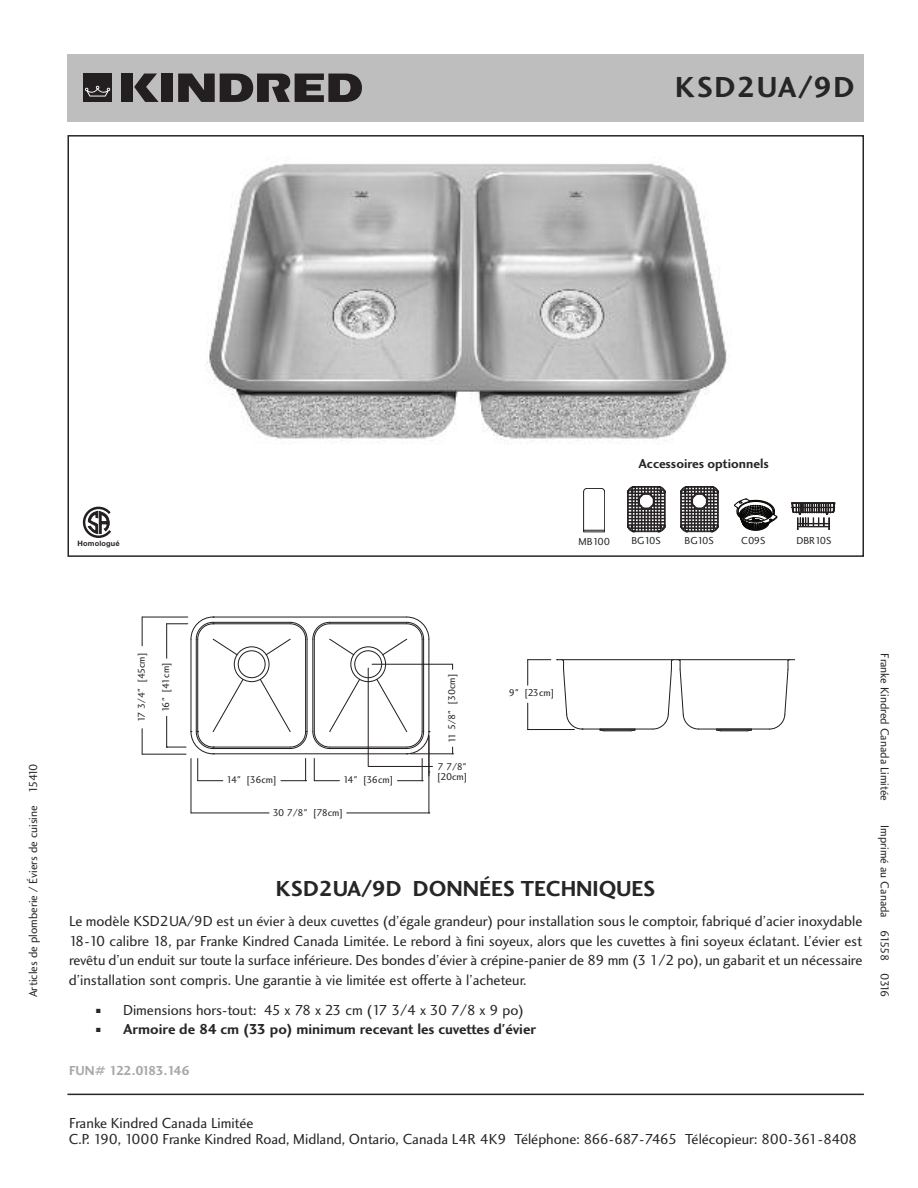
<style>
.page{position:relative;width:918px;height:1188px;background:#fff}
.page>*{position:absolute;margin:0;border:0;box-sizing:border-box;transform-origin:0 0}
.t1{font:30px "Charlotte Sans Bold Plain";letter-spacing:.05em;color:#272627}
.t2{font:22.5px "Charlotte Sans Bold Plain";color:#272627}
.t3{font:15px/19.5px "Charlotte Sans Book Plain";color:#272627}
.t4{font:15px "Charlotte Sans Bold Plain";color:#272627}
.t5{font:13.5px "Charlotte Sans Bold Plain";color:#272627}
.t6{font:13.5px "Charlotte Sans Bold Plain";letter-spacing:-.06em;color:#a9a8a9}
.t7{font:12px "Charlotte Sans Book Plain";color:#272627}
.t8{font:10.5px "Charlotte Sans Book Plain";color:#272627}
.t9{font:10.2px/10.2px "Charlotte Sans Book Plain";color:#231f20}
.t10{font:700 7.35px "Helvetica Neue";letter-spacing:.02em;color:#231f20}
</style>
<div class="page">
<hr style="left:67px;top:1094px;width:797px;height:1px;background:#272627">
<div style="left:68px;top:54px;width:796px;height:68px;background:#bebebe"></div>
<img style="left:205px;top:163px;width:522px;height:280px">
<div style="left:68px;top:135px;width:796px;height:422px;border:2px solid #272627"></div>
<hr style="left:582px;top:729px;width:71px;height:1px;background:#231f20">
<svg style="left:599px;top:729px;width:37px;height:3px"></svg>
<hr style="left:600px;top:730px;width:35px;height:1px;background:#231f20">
<hr style="left:678px;top:659px;width:112px;height:1px;background:#231f20">
<hr style="left:561px;top:659px;width:112px;height:1px;background:#231f20">
<svg style="left:716px;top:730px;width:36px;height:2px"></svg>
<hr style="left:717px;top:730px;width:34px;height:1px;background:#231f20">
<hr style="left:699px;top:729px;width:70px;height:1px;background:#231f20">
<hr style="left:330px;top:623px;width:77px;height:1px;background:#231f20">
<hr style="left:330px;top:622px;width:77px;height:1px;background:#231f20">
<hr style="left:213px;top:617px;width:194px;height:1px;background:#231f20">
<div style="left:354px;top:650px;width:28px;height:28px;border:1px solid #231f20;border-radius:50%"></div>
<div style="left:350px;top:646px;width:36px;height:36px;border:1px solid #231f20;border-radius:50%"></div>
<hr style="left:314px;top:639px;width:1px;height:93px;background:#231f20">
<hr style="left:312px;top:639px;width:1px;height:93px;background:#231f20">
<hr style="left:330px;top:747px;width:77px;height:1px;background:#231f20">
<hr style="left:330px;top:748px;width:77px;height:1px;background:#231f20">
<hr style="left:213px;top:753px;width:194px;height:1px;background:#231f20">
<hr style="left:422px;top:639px;width:1px;height:93px;background:#231f20">
<hr style="left:423px;top:639px;width:1px;height:93px;background:#231f20">
<hr style="left:428px;top:639px;width:1px;height:93px;background:#231f20">
<hr style="left:213px;top:623px;width:77px;height:1px;background:#231f20">
<hr style="left:213px;top:622px;width:77px;height:1px;background:#231f20">
<hr style="left:197px;top:639px;width:1px;height:93px;background:#231f20">
<hr style="left:196px;top:639px;width:1px;height:93px;background:#231f20">
<hr style="left:190px;top:639px;width:1px;height:93px;background:#231f20">
<hr style="left:305px;top:639px;width:1px;height:93px;background:#231f20">
<hr style="left:307px;top:639px;width:1px;height:93px;background:#231f20">
<hr style="left:213px;top:747px;width:77px;height:1px;background:#231f20">
<hr style="left:213px;top:748px;width:77px;height:1px;background:#231f20">
<div style="left:238px;top:650px;width:28px;height:28px;border:1px solid #231f20;border-radius:50%"></div>
<div style="left:234px;top:646px;width:36px;height:36px;border:1px solid #231f20;border-radius:50%"></div>
<svg style="left:265px;top:621px;width:90px;height:35px"></svg>
<svg style="left:381px;top:617px;width:49px;height:39px"></svg>
<svg style="left:652px;top:659px;width:48px;height:71px"></svg>
<svg style="left:768px;top:659px;width:27px;height:71px"></svg>
<svg style="left:557px;top:659px;width:26px;height:71px"></svg>
<svg style="left:259px;top:678px;width:102px;height:71px"></svg>
<svg style="left:281px;top:759px;width:26px;height:22px"></svg>
<svg style="left:314px;top:759px;width:25px;height:22px"></svg>
<hr style="left:190px;top:759px;width:1px;height:54px;background:#231f20">
<hr style="left:428px;top:736px;width:1px;height:77px;background:#231f20">
<hr style="left:191px;top:812px;width:78px;height:1px;background:#231f20">
<hr style="left:347px;top:812px;width:82px;height:1px;background:#231f20">
<hr style="left:368px;top:668px;width:1px;height:98px;background:#231f20">
<hr style="left:368px;top:766px;width:64px;height:1px;background:#231f20">
<hr style="left:372px;top:664px;width:81px;height:1px;background:#231f20">
<hr style="left:411px;top:753px;width:42px;height:1px;background:#231f20">
<svg style="left:375px;top:678px;width:55px;height:103px"></svg>
<svg style="left:452px;top:747px;width:2px;height:7px"></svg>
<hr style="left:166px;top:624px;width:1px;height:34px;background:#231f20">
<hr style="left:166px;top:716px;width:1px;height:31px;background:#231f20">
<hr style="left:142px;top:617px;width:46px;height:1px;background:#231f20">
<hr style="left:142px;top:754px;width:44px;height:1px;background:#231f20">
<svg style="left:142px;top:617px;width:1px;height:29px"></svg>
<svg style="left:142px;top:729px;width:1px;height:25px"></svg>
<svg style="left:167px;top:617px;width:71px;height:39px"></svg>
<svg style="left:167px;top:678px;width:77px;height:103px"></svg>
<hr style="left:528px;top:729px;width:46px;height:1px;background:#231f20">
<svg style="left:527px;top:659px;width:24px;height:26px"></svg>
<svg style="left:527px;top:703px;width:2px;height:27px"></svg>
<svg style="left:82px;top:507px;width:29px;height:31px"></svg>
<svg style="left:134px;top:74px;width:25px;height:28px"></svg>
<div style="left:161px;top:74px;width:12px;height:28px;background:#231f20"></div>
<svg style="left:178px;top:74px;width:184px;height:28px"></svg>
<div style="left:84px;top:74px;width:28px;height:28px;background:#231f20"></div>
<div style="left:121px;top:74px;width:12px;height:28px;background:#231f20"></div>
<svg style="left:85px;top:86px;width:25px;height:11px"></svg>
<hr style="left:583px;top:492px;width:1px;height:39px;background:#231f20">
<svg style="left:583px;top:530px;width:22px;height:2px"></svg>
<hr style="left:604px;top:492px;width:1px;height:39px;background:#231f20">
<svg style="left:583px;top:488px;width:22px;height:4px"></svg>
<svg style="left:627px;top:486px;width:39px;height:46px;background:#686566"></svg>
<svg style="left:680px;top:486px;width:39px;height:46px;background:#686566"></svg>
<svg style="left:791px;top:503px;width:44px;height:27px"></svg>
<svg style="left:734px;top:499px;width:43px;height:32px"></svg>
<h1 class="t1" style="left:675px;top:76px;width:181px">KSD2UA/9D</h1>
<p class="t5" style="left:639px;top:458px;width:132px">Accessoires optionnels</p>
<p class="t10" style="left:78px;top:541px;width:44px">Homologué</p>
<p class="t8" style="left:579px;top:537px;width:33px">MB100</p>
<p class="t8" style="left:631px;top:536px;width:31px">BG10S</p>
<p class="t8" style="left:685px;top:536px;width:31px">BG10S</p>
<p class="t8" style="left:741px;top:537px;width:26px">C09S</p>
<p class="t8" style="left:796px;top:537px;width:37px">DBR10S</p>
<p class="t7" style="left:29px;top:997px;width:236px;rotate:-90deg">Articles de plomberie / Éviers de cuisine 15410</p>
<p class="t9" style="left:137px;top:722px;width:71px;rotate:-90deg">17 3/4" [45cm]</p>
<p class="t9" style="left:162px;top:712px;width:51px;rotate:-90deg">16" [41cm]</p>
<p class="t9" style="left:227px;top:776px;width:52px">14" [36cm]</p>
<p class="t9" style="left:343px;top:776px;width:52px">14" [36cm]</p>
<p class="t9" style="left:273px;top:808px;width:72px">30 7/8" [78cm]</p>
<p class="t9" style="left:448px;top:743px;width:71px;rotate:-90deg">11 5/8" [30cm]</p>
<p class="t9" style="left:437px;top:762px;width:32px">7 7/8" [20cm]</p>
<p class="t9" style="left:509px;top:689px;width:47px">9" [23cm]</p>
<h2 class="t2" style="left:276px;top:880px;width:381px">KSD2UA/9D DONNÉES TECHNIQUES</h2>
<p class="t3" style="left:69px;top:913px;width:795px;text-align:justify">Le modèle KSD2UA/9D est un évier à deux cuvettes (d’égale grandeur) pour installation sous le comptoir, fabriqué d’acier inoxydable 18-10 calibre 18, par Franke Kindred Canada Limitée. Le rebord à fini soyeux, alors que les cuvettes à fini soyeux éclatant. L’évier est revêtu d’un enduit sur toute la surface inférieure. Des bondes d’évier à crépine-panier de 89 mm (3 1/2 po), un gabarit et un nécessaire d’installation sont compris. Une garantie à vie limitée est offerte à l’acheteur.</p>
<p class="t3" style="left:96px;top:1002px;width:429px">■ Dimensions hors-tout: 45 x 78 x 23 cm (17 3/4 x 30 7/8 x 9 po)</p>
<p class="t4" style="left:96px;top:1024px;width:442px">■ Armoire de 84 cm (33 po) minimum recevant les cuvettes d'évier</p>
<p class="t6" style="left:69px;top:1066px;width:122px">FUN# 122.0183.146</p>
<p class="t7" style="left:889px;top:653px;width:149px;rotate:90deg">Franke Kindred Canada Limitée</p>
<p class="t7" style="left:889px;top:825px;width:174px;rotate:90deg">Imprimé au Canada 61558 0316</p>
<p class="t3" style="left:69px;top:1116px;width:790px;line-height:16.5px">Franke Kindred Canada Limitée<br>C.P. 190, 1000 Franke Kindred Road, Midland, Ontario, Canada L4R 4K9 Téléphone: 866-687-7465 Télécopieur: 800-361-8408</p>
</div>
